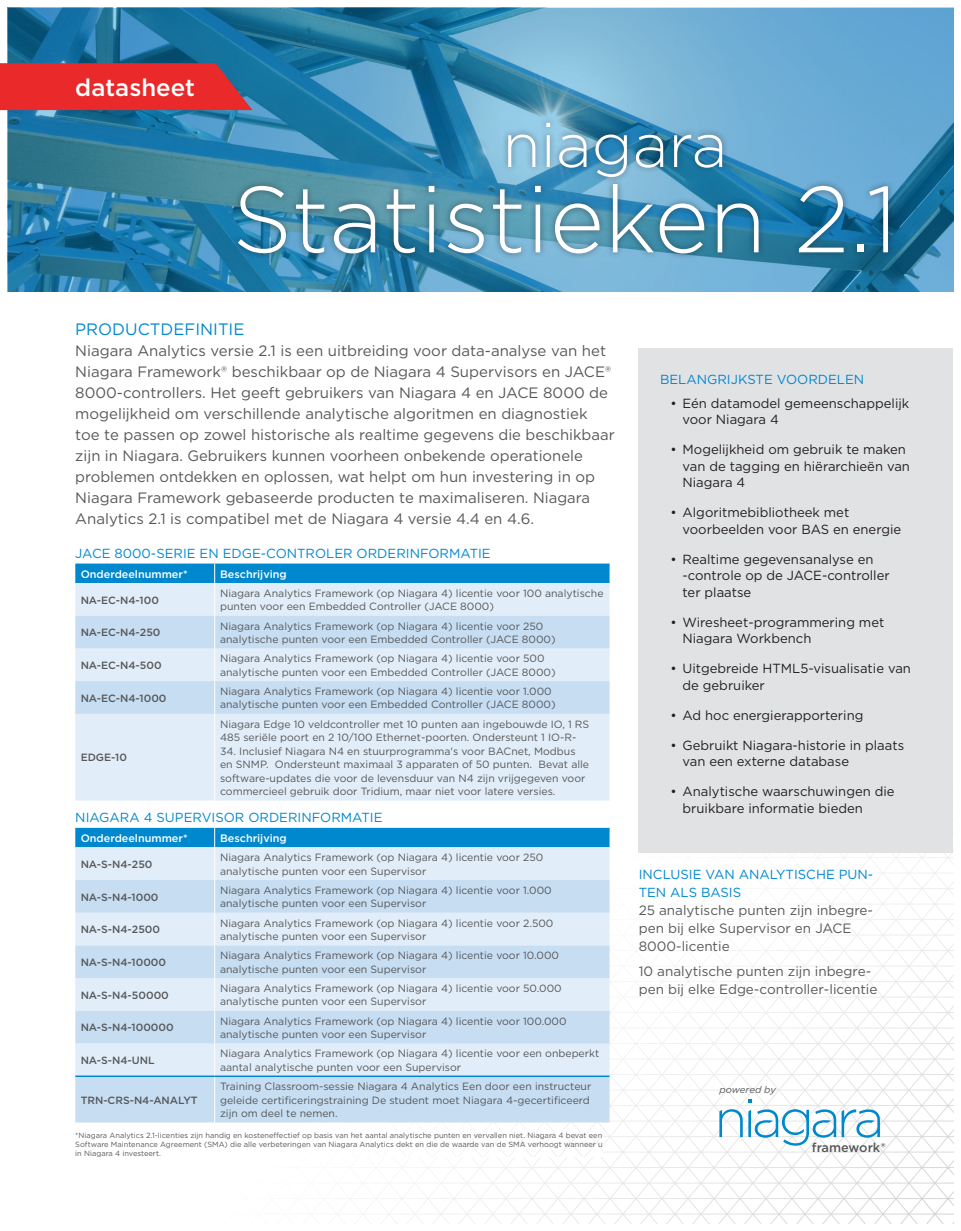
<style>
.page{position:relative;width:961px;height:1231px;background:#fff}
.page>*{position:absolute;margin:0;border:0;box-sizing:border-box;transform-origin:0 0}
.t1{font:300 93.6px "Gotham";color:#fff}
.t2{font:300 62.1px "Gotham";color:#fff}
.t3{font:500 24px "Gotham";color:#fff}
.t4{font:16.5px "Gotham";color:#0088ce}
.t5{font:15px/21px "Gotham";color:#57585a}
.t6{font:13.5px/18px "Gotham";color:#57585a}
.t7{font:13.2px/16.5px "Gotham";color:#231f20}
.t8{font:13.2px/18px "Gotham";color:#0088ce}
.t9{font:500 12.75px "Gotham";color:#57585a}
.t10{font:500 10.8px "Gotham";color:#fff}
.t11{font:10.5px/13.5px "Gotham";color:#57585a}
.t12{font:500 10.5px "Gotham";color:#57585a}
.t13{font:italic 9.6px "Gotham";color:#57585a}
.t14{font:7.5px/9px "Gotham";color:#57585a;text-align:justify}
</style>
<div class="page">
<img style="left:8px;top:8px;width:945px;height:283px">
<svg style="left:0;top:63px;width:252px;height:47px;background:#d92e32"></svg>
<div style="left:75px;top:583px;width:534px;height:217px;background:#e1edf8"></div>
<svg style="left:75px;top:615px;width:534px;height:99px;background:#cfe2f4"></svg>
<div style="left:75px;top:563px;width:534px;height:20px;background:#0088ce"></div>
<hr style="left:214px;top:583px;width:1px;height:32px;background:#fff">
<hr style="left:214px;top:615px;width:1px;height:33px;background:#fff">
<hr style="left:214px;top:648px;width:1px;height:33px;background:#fff">
<hr style="left:214px;top:681px;width:1px;height:33px;background:#fff">
<hr style="left:214px;top:714px;width:1px;height:86px;background:#fff">
<div style="left:232px;top:116px;width:662px;height:145px;background:#231f20;opacity:.5"></div>
<svg style="left:719px;top:1109px;width:23px;height:28px"></svg>
<svg style="left:748px;top:1109px;width:132px;height:36px"></svg>
<div style="left:638px;top:348px;width:315px;height:504px;background:#e1e2e4"></div>
<div style="left:75px;top:847px;width:534px;height:33px;background:#e1edf8"></div>
<svg style="left:75px;top:880px;width:534px;height:242px;background:#d1e3f4"></svg>
<div style="left:75px;top:828px;width:534px;height:19px;background:#0088ce"></div>
<hr style="left:214px;top:847px;width:1px;height:33px;background:#fff">
<hr style="left:214px;top:880px;width:1px;height:32px;background:#fff">
<hr style="left:214px;top:912px;width:1px;height:33px;background:#fff">
<hr style="left:214px;top:945px;width:1px;height:33px;background:#fff">
<hr style="left:214px;top:978px;width:1px;height:32px;background:#fff">
<hr style="left:214px;top:1010px;width:1px;height:33px;background:#fff">
<hr style="left:214px;top:1043px;width:1px;height:32px;background:#fff">
<hr style="left:214px;top:1077px;width:1px;height:45px;background:#fff">
<hr style="left:75px;top:1075px;width:140px;height:2px;background:#0088ce">
<hr style="left:215px;top:1075px;width:394px;height:2px;background:#0088ce">
<p class="t3" style="left:75px;top:72px;width:121px">datasheet</p>
<p class="t2" style="left:502px;top:106px;width:226px">niagara</p>
<p class="t1" style="left:232px;top:160px;width:667px">Statistieken 2.1</p>
<p class="t4" style="left:75px;top:318px;width:171px">PRODUCTDEFINITIE</p>
<p class="t5" style="left:75px;top:340px;width:541px">Niagara Analytics versie 2.1 is een uitbreiding voor data-analyse van het Niagara Framework® beschikbaar op de Niagara 4 Supervisors en JACE® 8000-controllers. Het geeft gebruikers van Niagara 4 en JACE 8000 de mogelijkheid om verschillende analytische algoritmen en diagnostiek toe te passen op zowel historische als realtime gegevens die beschikbaar zijn in Niagara. Gebruikers kunnen voorheen onbekende operationele problemen ontdekken en oplossen, wat helpt om hun investering in op Niagara Framework gebaseerde producten te maximaliseren. Niagara Analytics 2.1 is compatibel met de Niagara 4 versie 4.4 en 4.6.</p>
<p class="t8" style="left:75px;top:543px;width:417px">JACE 8000-SERIE EN EDGE-CONTROLER ORDERINFORMATIE</p>
<p class="t10" style="left:81px;top:566px;width:108px">Onderdeelnummer*</p>
<p class="t10" style="left:220px;top:566px;width:68px">Beschrijving</p>
<p class="t12" style="left:81px;top:593px;width:80px">NA-EC-N4-100</p>
<p class="t11" style="left:220px;top:586px;width:385px">Niagara Analytics Framework (op Niagara 4) licentie voor 100 analytische punten voor een Embedded Controller (JACE 8000)</p>
<p class="t12" style="left:81px;top:625px;width:81px">NA-EC-N4-250</p>
<p class="t11" style="left:220px;top:619px;width:337px">Niagara Analytics Framework (op Niagara 4) licentie voor 250 analytische punten voor een Embedded Controller (JACE 8000)</p>
<p class="t12" style="left:81px;top:658px;width:82px">NA-EC-N4-500</p>
<p class="t11" style="left:220px;top:651px;width:337px">Niagara Analytics Framework (op Niagara 4) licentie voor 500 analytische punten voor een Embedded Controller (JACE 8000)</p>
<p class="t12" style="left:81px;top:691px;width:87px">NA-EC-N4-1000</p>
<p class="t11" style="left:220px;top:684px;width:337px">Niagara Analytics Framework (op Niagara 4) licentie voor 1.000 analytische punten voor een Embedded Controller (JACE 8000)</p>
<p class="t12" style="left:81px;top:751px;width:48px">EDGE-10</p>
<p class="t11" style="left:220px;top:717px;width:371px">Niagara Edge 10 veldcontroller met 10 punten aan ingebouwde IO, 1 RS<br>485 seriële poort en 2 10/100 Ethernet-poorten. Ondersteunt 1 IO-R-</p>
<p class="t11" style="left:220px;top:744px;width:370px">34. Inclusief Niagara N4 en stuurprogramma's voor BACnet, Modbus en SNMP. Ondersteunt maximaal 3 apparaten of 50 punten. Bevat alle software-updates die voor de levensduur van N4 zijn vrijgegeven voor commercieel gebruik door Tridium, maar niet voor latere versies.</p>
<p class="t8" style="left:75px;top:808px;width:309px">NIAGARA 4 SUPERVISOR ORDERINFORMATIE</p>
<p class="t10" style="left:81px;top:831px;width:108px">Onderdeelnummer*</p>
<p class="t10" style="left:220px;top:831px;width:68px">Beschrijving</p>
<p class="t12" style="left:81px;top:857px;width:73px">NA-S-N4-250</p>
<p class="t11" style="left:220px;top:850px;width:325px">Niagara Analytics Framework (op Niagara 4) licentie voor 250 analytische punten voor een Supervisor</p>
<p class="t12" style="left:81px;top:890px;width:79px">NA-S-N4-1000</p>
<p class="t11" style="left:220px;top:883px;width:333px">Niagara Analytics Framework (op Niagara 4) licentie voor 1.000 analytische punten voor een Supervisor</p>
<p class="t12" style="left:81px;top:922px;width:81px">NA-S-N4-2500</p>
<p class="t11" style="left:220px;top:915px;width:335px">Niagara Analytics Framework (op Niagara 4) licentie voor 2.500 analytische punten voor een Supervisor</p>
<p class="t12" style="left:81px;top:955px;width:87px">NA-S-N4-10000</p>
<p class="t11" style="left:220px;top:948px;width:340px">Niagara Analytics Framework (op Niagara 4) licentie voor 10.000 analytische punten voor een Supervisor</p>
<p class="t12" style="left:81px;top:988px;width:90px">NA-S-N4-50000</p>
<p class="t11" style="left:220px;top:981px;width:343px">Niagara Analytics Framework (op Niagara 4) licentie voor 50.000 analytische punten voor een Supervisor</p>
<p class="t12" style="left:81px;top:1020px;width:95px">NA-S-N4-100000</p>
<p class="t11" style="left:220px;top:1014px;width:348px">Niagara Analytics Framework (op Niagara 4) licentie voor 100.000 analytische punten voor een Supervisor</p>
<p class="t12" style="left:81px;top:1053px;width:75px">NA-S-N4-UNL</p>
<p class="t11" style="left:220px;top:1046px;width:380px">Niagara Analytics Framework (op Niagara 4) licentie voor een onbeperkt aantal analytische punten voor een Supervisor</p>
<p class="t12" style="left:81px;top:1093px;width:118px">TRN-CRS-N4-ANALYT</p>
<p class="t11" style="left:220px;top:1079px;width:373px">Training Classroom-sessie Niagara 4 Analytics Een door een instructeur geleide certificeringstraining De student moet Niagara 4-gecertificeerd zijn om deel te nemen.</p>
<p class="t14" style="left:75px;top:1130px;width:529px">*Niagara Analytics 2.1-licenties zijn handig en kosteneffectief op basis van het aantal analytische punten en vervallen niet. Niagara 4 bevat een Software Maintenance Agreement (SMA) die alle verbeteringen van Niagara Analytics dekt en die de waarde van de SMA verhoogt wanneer u in Niagara 4 investeert.</p>
<p class="t8" style="left:660px;top:370px;width:206px">BELANGRIJKSTE VOORDELEN</p>
<p class="t7" style="left:682px;top:394px;width:228px;text-indent:-12px">• Eén datamodel gemeenschappelijk voor Niagara 4</p>
<p class="t7" style="left:682px;top:441px;width:229px;text-indent:-12px">• Mogelijkheid om gebruik te maken van de tagging en hiërarchieën van<br>Niagara 4</p>
<p class="t7" style="left:682px;top:504px;width:220px;text-indent:-12px">• Algoritmebibliotheek met voorbeelden voor BAS en energie</p>
<p class="t7" style="left:682px;top:550px;width:209px;text-indent:-12px">• Realtime gegevensanalyse en -controle op de JACE-controller ter plaatse</p>
<p class="t7" style="left:682px;top:613px;width:203px;text-indent:-12px">• Wiresheet-programmering met<br>Niagara Workbench</p>
<p class="t7" style="left:682px;top:660px;width:230px;text-indent:-12px">• Uitgebreide HTML5-visualisatie van de gebruiker</p>
<p class="t7" style="left:670px;top:706px;width:194px">• Ad hoc energierapportering</p>
<p class="t7" style="left:682px;top:736px;width:223px;text-indent:-12px">• Gebruikt Niagara-historie in plaats van een externe database</p>
<p class="t7" style="left:682px;top:783px;width:213px;text-indent:-12px">• Analytische waarschuwingen die bruikbare informatie bieden</p>
<p class="t8" style="left:638px;top:865px;width:236px">INCLUSIE VAN ANALYTISCHE PUN-<br>TEN ALS BASIS</p>
<p class="t6" style="left:638px;top:901px;width:236px">25 analytische punten zijn inbegre&shy;pen bij elke Supervisor en JACE<br>8000-licentie</p>
<p class="t6" style="left:638px;top:962px;width:240px">10 analytische punten zijn inbegre&shy;pen bij elke Edge-controller-licentie</p>
<p class="t13" style="left:719px;top:1083px;width:58px">powered by</p>
<p class="t9" style="left:811px;top:1139px;width:75px">framework®</p>
</div>
